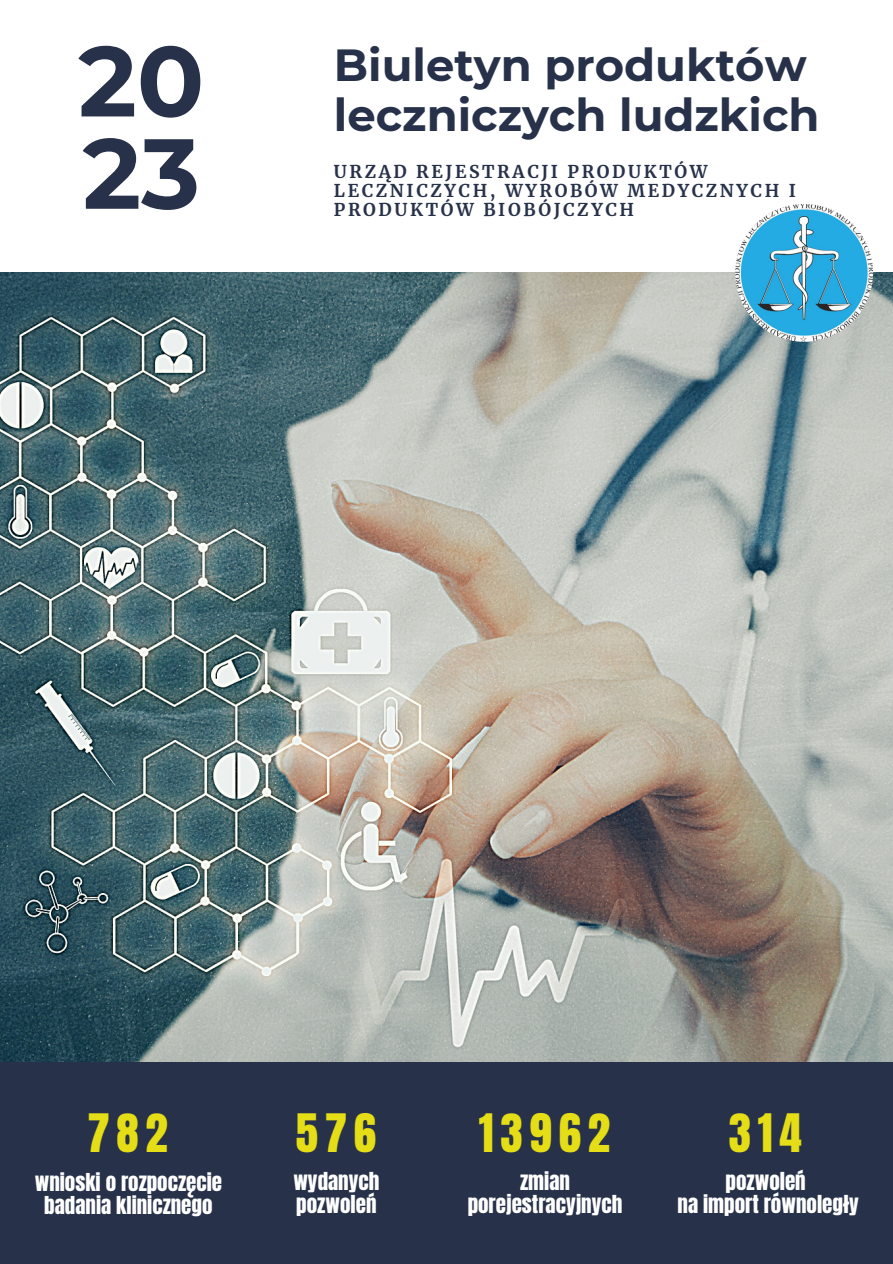
<style>
.page{position:relative;width:893px;height:1264px;background:#fff}
.page>*{position:absolute;margin:0;border:0;box-sizing:border-box;transform-origin:0 0}
.t1{font:700 99.3px/92.2px "Montserrat";color:#27324a}
.t2{font:45px "Anton";letter-spacing:.15em;color:#e5de16}
.t3{font:700 44.85px/50.7px "Montserrat";color:#27324a}
.t4{font:21px "Anton";color:#fff}
.t5{font:700 17.4px/19.2px "Merriweather";letter-spacing:.15em;color:#27324a}
</style>
<div class="page">
<div style="left:0;top:0;width:892px;height:1263px;background:#27324a"></div>
<div style="left:0;top:0;width:356px;height:295px;background:#fff"></div>
<div style="left:279px;top:0;width:613px;height:307px;background:#fff"></div>
<img style="left:0;top:273px;width:892px;height:788px">
<img style="left:735px;top:204px;width:138px;height:138px;border-radius:50%">
<h1 class="t1" style="left:78px;top:35px;width:127px">20<br>23</h1>
<p class="t3" style="left:334px;top:39px;width:487px">Biuletyn produktów leczniczych ludzkich</p>
<p class="t5" style="left:334px;top:162px;width:463px">URZĄD REJESTRACJI PRODUKTÓW<br>LECZNICZYCH, WYROBÓW MEDYCZNYCH I<br>PRODUKTÓW BIOBÓJCZYCH</p>
<h3 class="t2" style="left:88px;top:1101px;width:82px">782</h3>
<p class="t4" style="left:35px;top:1166px;width:189px">wnioski o rozpoczęcie</p>
<h2 class="t4" style="left:44px;top:1190px;width:170px">badania klinicznego</h2>
<p class="t2" style="left:296px;top:1101px;width:82px">576</p>
<p class="t4" style="left:293px;top:1165px;width:88px">wydanych</p>
<h2 class="t4" style="left:296px;top:1189px;width:82px">pozwoleń</h2>
<p class="t2" style="left:479px;top:1101px;width:133px">13962</p>
<p class="t4" style="left:520px;top:1165px;width:51px">zmian</p>
<h2 class="t4" style="left:467px;top:1189px;width:156px">porejestracyjnych</h2>
<p class="t2" style="left:728px;top:1101px;width:74px">314</p>
<p class="t4" style="left:725px;top:1165px;width:82px">pozwoleń</p>
<h2 class="t4" style="left:677px;top:1189px;width:183px">na import równoległy</h2>
</div>
